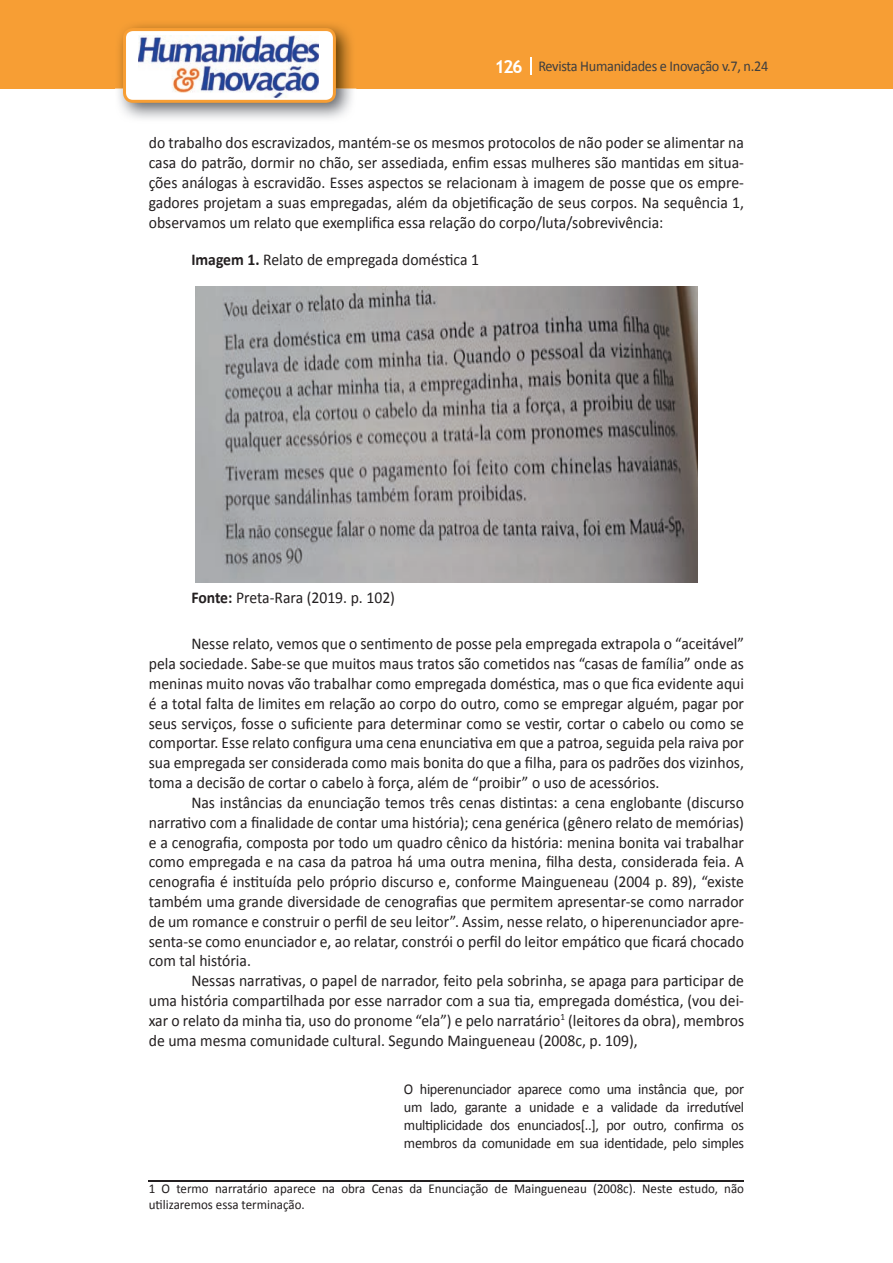
<style>
.page{position:relative;width:893px;height:1263px;background:#fff}
.page>*{position:absolute;margin:0;border:0;box-sizing:border-box;transform-origin:0 0}
.t1{font:16.5px/19.8px "Calibri";color:#231f20;text-align:justify;scale:.95 1}
.t2{font:15px/18px "Calibri";letter-spacing:-.02em;color:#231f20;text-align:justify;scale:.95 1}
.t3{font:15px "Calibri";letter-spacing:-.02em;color:#3e3e3f;scale:.95 1}
.t4{font:13.5px/16.2px "Calibri";color:#231f20;scale:.96 1}
.s1{font-family:"Trebuchet MS";font-weight:700;font-size:18px;color:#fff}
.s2{font-weight:700}
</style>
<div class="page">
<div style="left:0;top:0;width:893px;height:88px;background:#f79e34"></div>
<svg style="left:530px;top:57px;width:2px;height:18px"></svg>
<img style="left:115px;top:24px;width:241px;height:95px">
<svg style="left:123px;top:28px;width:213px;height:75px"></svg>
<img style="left:195px;top:286px;width:502px;height:297px">
<hr style="left:149px;top:1180px;width:595px;height:1px;background:#231f20">
<p class="t3" style="left:495px;top:57px;width:290px"><span class="s1">126</span> Revista Humanidades e Inovação v.7, n.24</p>
<p class="t1" style="left:149px;top:133px;width:628px">do trabalho dos escravizados, mantém-se os mesmos protocolos de não poder se alimentar na casa do patrão, dormir no chão, ser assediada, enfim essas mulheres são mantidas em situa&shy;ções análogas à escravidão. Esses aspectos se relacionam à imagem de posse que os empre&shy;gadores projetam a suas empregadas, além da objetificação de seus corpos. Na sequência 1, observamos um relato que exemplifica essa relação do corpo/luta/sobrevivência:</p>
<p class="t1" style="left:191px;top:250px;width:304px"><span class="s2">Imagem 1.</span> Relato de empregada doméstica 1</p>
<p class="t1" style="left:191px;top:587px;width:216px"><span class="s2">Fonte:</span> Preta-Rara (2019. p. 102)</p>
<p class="t1" style="left:149px;top:634px;width:628px;text-indent:43px">Nesse relato, vemos que o sentimento de posse pela empregada extrapola o “aceitável” pela sociedade. Sabe-se que muitos maus tratos são cometidos nas “casas de família” onde as meninas muito novas vão trabalhar como empregada doméstica, mas o que fica evidente aqui é a total falta de limit es em relação ao corpo do outro, como se empregar alguém, pagar por seus serviços, fosse o suficiente para determinar como se vestir, cortar o cabelo ou como se comportar. Esse relato configura uma cena enunciativa em que a patroa, seguida pela raiva por sua empregada ser considerada como mais bonita do que a filha, para os padrões dos vizinhos, toma a decisão de cortar o cabelo à força, além de “proibir” o uso de acessórios.</p>
<p class="t1" style="left:149px;top:792px;width:628px;text-indent:43px">Nas instâncias da enunciação temos três cenas distintas: a cena englobante (discurso narrativo com a finalidade de contar uma história); cena genérica (gênero relato de memórias) e a cenografia, composta por todo um quadro cênico da história: menina bonita vai trabalhar como empregada e na casa da patroa há uma outra menina, filha desta, considerada feia. A cenografia é instituída pelo próprio discurso e, conforme Maingueneau (2004 p. 89), “existe também uma grande diversidade de cenografias que permitem apresentar-se como narrador de um romance e construir o perfil de seu leitor”. Assim, nesse relato, o hiperenunciador apre&shy;senta-se como enunciador e, ao relatar, constrói o perfil do leitor empático que ficará chocado com tal história.</p>
<p class="t1" style="left:149px;top:971px;width:628px;text-indent:43px">Nessas narrativas, o papel de narrador, feito pela sobrinha, se apaga para participar de uma história compartilhada por esse narrador com a sua tia, empregada doméstica, (vou dei&shy;xar o relato da minha tia, uso do pronome “ela”) e pelo narratário<sup>1</sup> (leitores da obra), membros de uma mesma comunidade cultural. Segundo Maingueneau (2008c, p. 109),</p>
<p class="t2" style="left:404px;top:1080px;width:359px">O hiperenunciador aparece como uma instância que, por um lado, garante a unidade e a validade da irredutível multiplicidade dos enunciados[..], por outro, confirma os membros da comunidade em sua identidade, pelo simples</p>
<p class="t4" style="left:149px;top:1180px;width:621px">1 O termo narratário aparece na obra Cenas da Enunciação de Maingueneau (2008c). Neste estudo, não utilizaremos essa terminação.</p>
</div>
